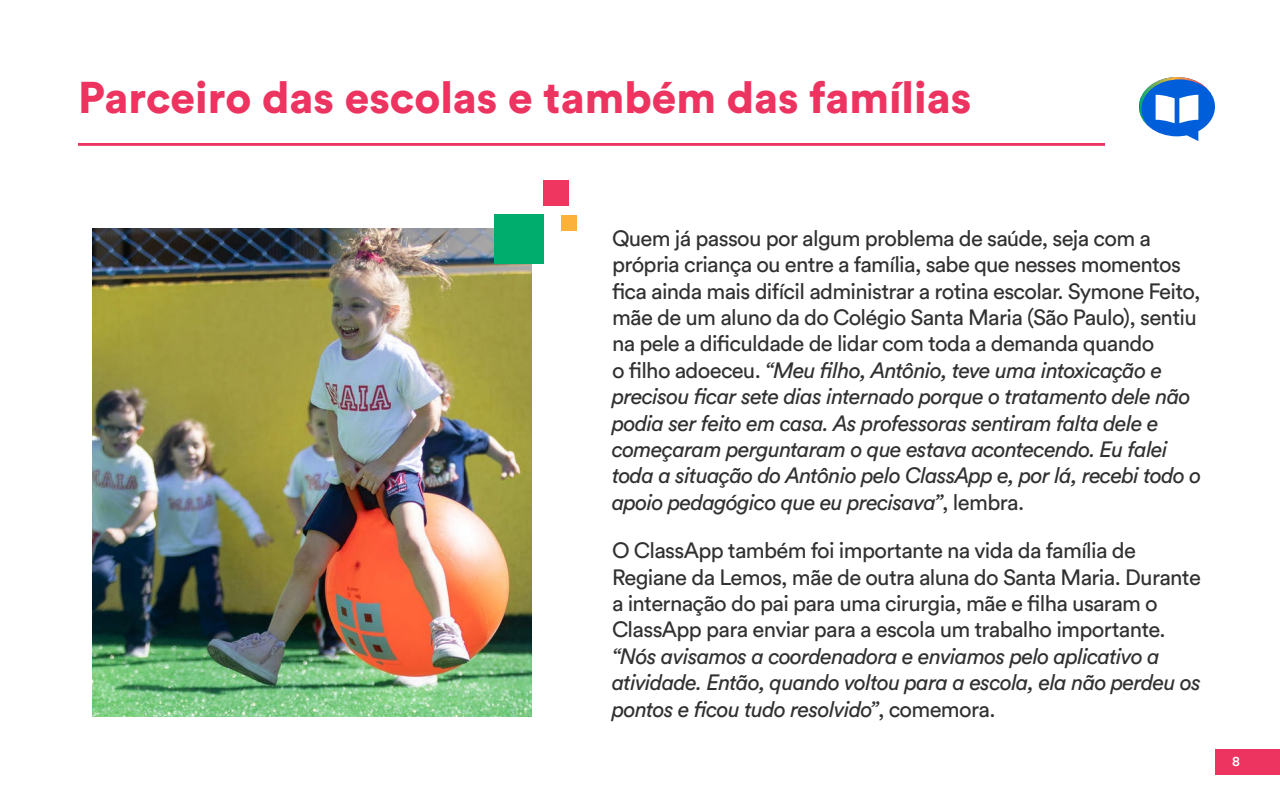
<style>
.page{position:relative;width:1280px;height:800px;background:#fff}
.page>*{position:absolute;margin:0;border:0;box-sizing:border-box;transform-origin:0 0}
.t1{font:900 44px "Circular Std";color:#ed335f}
.t2{font:italic 22px/26.4px "Circular Std";letter-spacing:-.03em;color:#313131}
.t3{font:22px/26.4px "Circular Std";letter-spacing:-.03em;color:#313131}
.t4{font:500 14px "Circular Std";color:#fff}
.s1{font-style:normal}
</style>
<div class="page">
<div style="left:1215px;top:749px;width:65px;height:26px;background:#ed335f"></div>
<svg style="left:1139px;top:77px;width:76px;height:64px"></svg>
<img style="left:92px;top:228px;width:440px;height:489px">
<div style="left:543px;top:180px;width:26px;height:26px;background:#ee3660"></div>
<div style="left:561px;top:215px;width:16px;height:16px;background:#fcb13b"></div>
<div style="left:495px;top:214px;width:49px;height:50px;background:#00ad6d"></div>
<hr style="left:78px;top:143px;width:1027px;height:3px;background:#ed335f">
<h1 class="t1" style="left:78px;top:68px;width:895px">Parceiro das escolas e também das famílias</h1>
<p class="t2" style="left:612px;top:225px;width:591px"><span class="s1">Quem já passou por algum problema de saúde, seja com a própria criança ou entre a família, sabe que nesses momentos fica ainda mais difícil administrar a rotina escolar. Symone Feito, mãe de um aluno da do Colégio Santa Maria (São Paulo), sentiu na pele a dificuldade de lidar com toda a demanda quando<br>o filho adoeceu.</span> “Meu filho, Antônio, teve uma intoxicação e precisou ficar sete dias internado porque o tratamento dele não podia ser feito em casa. As professoras sentiram falta dele e começaram perguntaram o que estava acontecendo. Eu falei toda a situação do Antônio pelo ClassApp e, por lá, recebi todo o apoio pedagógico que eu precisava”<span class="s1">, lembra.</span></p>
<p class="t3" style="left:612px;top:537px;width:590px">O ClassApp também foi importante na vida da família de Regiane da Lemos, mãe de outra aluna do Santa Maria. Durante a internação do pai para uma cirurgia, mãe e filha usaram o ClassApp para enviar para a escola um trabalho importante.</p>
<p class="t2" style="left:612px;top:643px;width:591px">“Nós avisamos a coordenadora e enviamos pelo aplicativo a atividade. Então, quando voltou para a escola, ela não perdeu os pontos e ficou tudo resolvido”<span class="s1">, comemora.</span></p>
<p class="t4" style="left:1232px;top:753px;width:9px">8</p>
</div>
